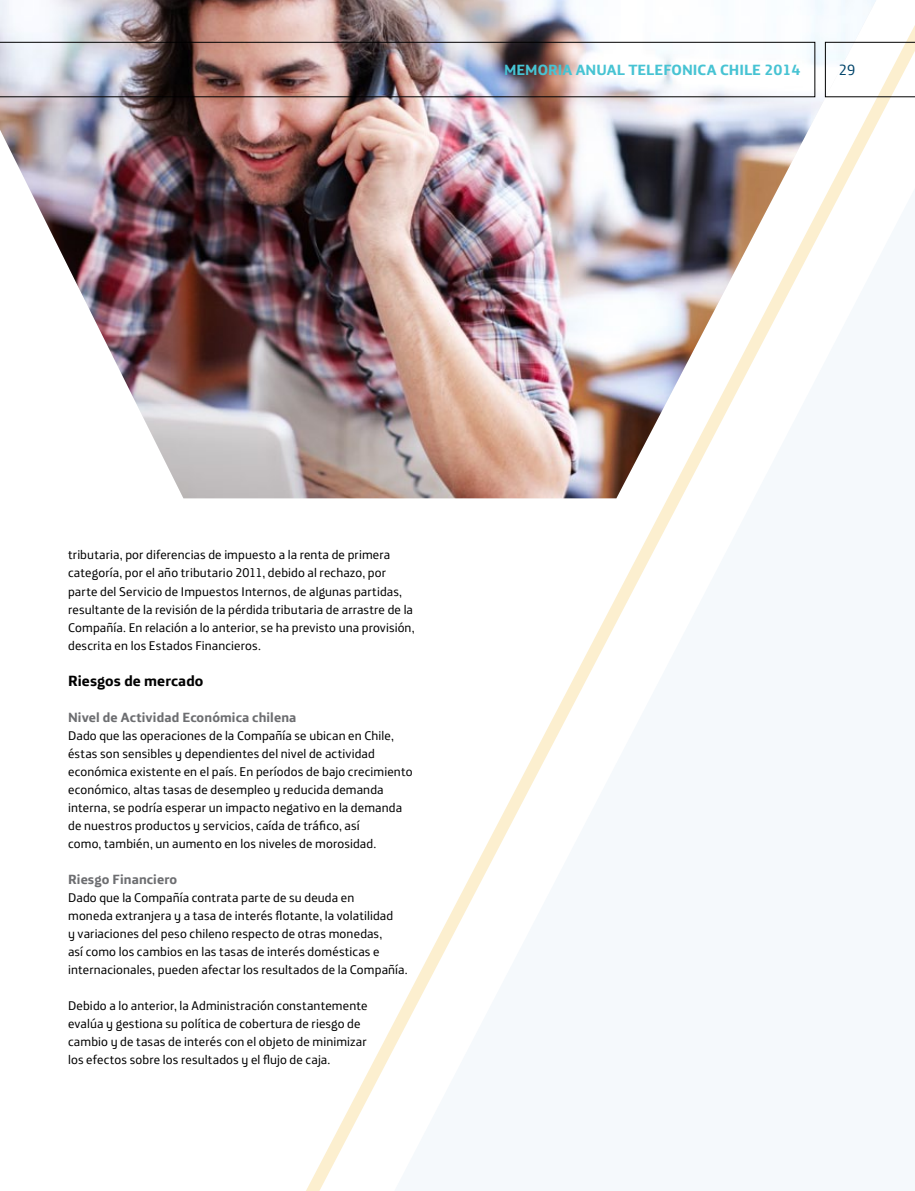
<style>
.page{position:relative;width:915px;height:1191px;background:#fff}
.page>*{position:absolute;margin:0;border:0;box-sizing:border-box;transform-origin:0 0}
.t1{font:700 15px "Telefonica Text";color:#47c3d3}
.t2{font:700 15px "Telefonica Text";letter-spacing:.005em;color:#000}
.t3{font:15px "Telefonica Text";color:#00446a}
.t4{font:700 13.5px "Telefonica Text";letter-spacing:.01em;color:#6d6e71}
.t5{font:12.75px/18px "Telefonica Text";letter-spacing:.01em;color:#000}
</style>
<div class="page">
<img style="left:0;top:0;width:875px;height:498px">
<svg style="left:394px;top:188px;width:481px;height:860px"></svg>
<svg style="left:824px;top:42px;width:90px;height:55px"></svg>
<img style="left:0;top:42px;width:814px;height:55px">
<p class="t1" style="left:504px;top:57px;width:33px">Memor</p>
<p class="t1" style="left:557px;top:57px;width:244px">ia Anual Telefonica Chile 2014</p>
<p class="t3" style="left:838px;top:57px;width:18px">29</p>
<p class="t5" style="left:68px;top:545px;width:348px">tributaria, por diferencias de impuesto a la renta de primera categoría, por el año tributario 2011, debido al rechazo, por parte del Servicio de Impuestos Internos, de algunas partidas, resultante de la revisión de la pérdida tributaria de arrastre de la Compañía. En relación a lo anterior, se ha previsto una provisión, descrita en los Estados Financieros.</p>
<p class="t2" style="left:68px;top:667px;width:137px">Riesgos de mercado</p>
<p class="t4" style="left:68px;top:705px;width:230px">Nivel de Actividad Económica chilena</p>
<p class="t5" style="left:68px;top:725px;width:346px">Dado que las operaciones de la Compañía se ubican en Chile, éstas son sensibles y dependientes del nivel de actividad económica existente en el país. En períodos de bajo crecimiento económico, altas tasas de desempleo y reducida demanda interna, se podría esperar un impacto negativo en la demanda de nuestros productos y servicios, caída de tráfico, así<br>como, también, un aumento en los niveles de morosidad.</p>
<p class="t4" style="left:68px;top:867px;width:111px">Riesgo Financiero</p>
<p class="t5" style="left:68px;top:887px;width:341px">Dado que la Compañía contrata parte de su deuda en<br>moneda extranjera y a tasa de interés flotante, la volatilidad<br>y variaciones del peso chileno respecto de otras monedas,<br>así como los cambios en las tasas de interés domésticas e internacionales, pueden afectar los resultados de la Compañía.</p>
<p class="t5" style="left:68px;top:995px;width:301px">Debido a lo anterior, la Administración constantemente evalúa y gestiona su política de cobertura de riesgo de cambio y de tasas de interés con el objeto de minimizar los efectos sobre los resultados y el flujo de caja.</p>
</div>
